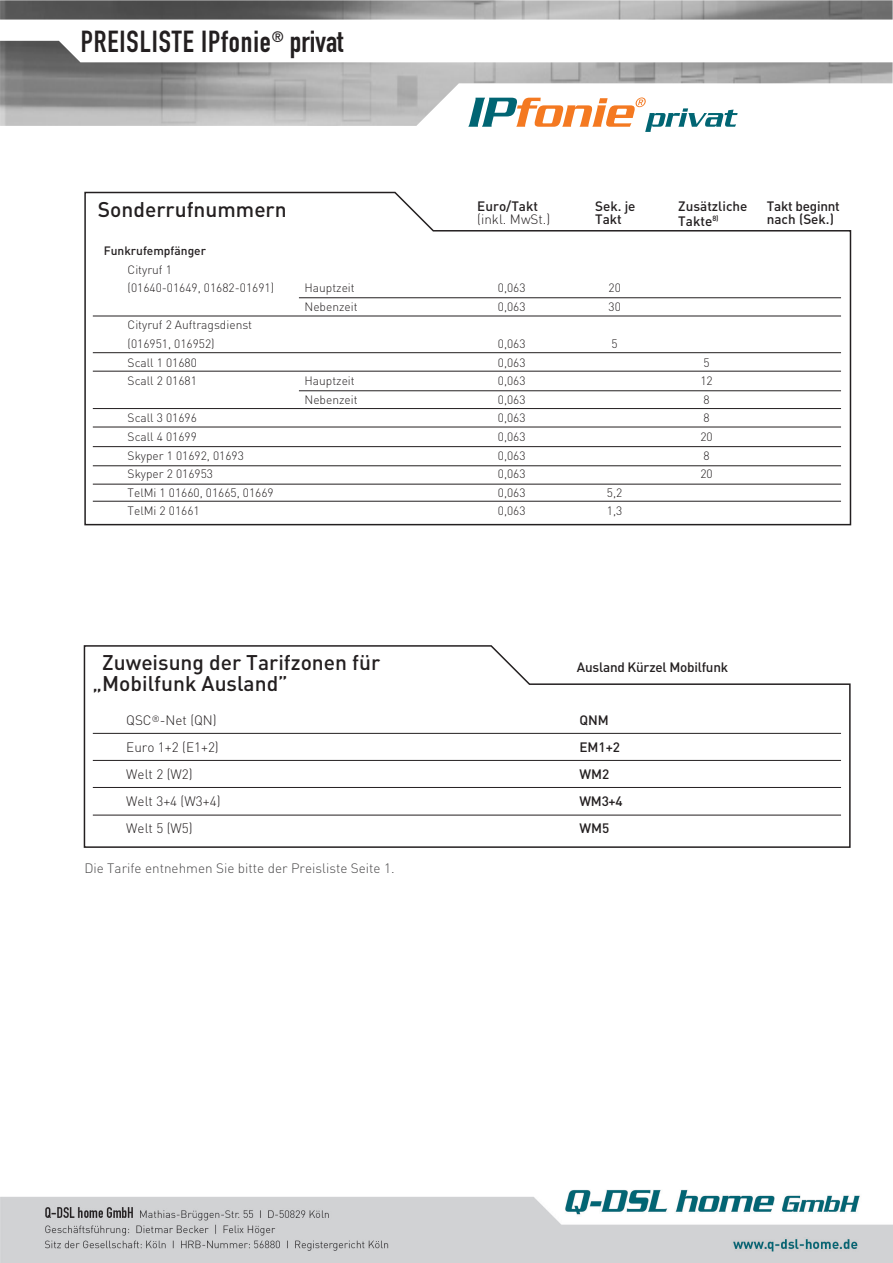
<style>
.page{position:relative;width:893px;height:1263px;background:#fff}
.page>*{position:absolute;margin:0;border:0;box-sizing:border-box;transform-origin:0 0}
.t1{font:30px "DIN Engschrift";letter-spacing:.03em;color:#231f20}
.t2{font:500 21px/21px "DIN";color:#231f20}
.t3{font:500 13.5px/13.5px "DIN";color:#231f20}
.t4{font:300 13.5px/13.5px "DIN";color:#231f20}
.t5{font:300 13.5px "DIN";color:#494849}
.t6{font:300 12px/18.6px "DIN";color:#231f20}
.s1{font-weight:500}
</style>
<div class="page">
<svg style="left:84px;top:191px;width:768px;height:335px"></svg>
<hr style="left:299px;top:297px;width:542px;height:1px;background:#231f20">
<hr style="left:93px;top:316px;width:748px;height:1px;background:#231f20">
<hr style="left:93px;top:352px;width:748px;height:1px;background:#231f20">
<hr style="left:93px;top:371px;width:748px;height:1px;background:#231f20">
<hr style="left:93px;top:408px;width:748px;height:1px;background:#231f20">
<hr style="left:93px;top:427px;width:748px;height:1px;background:#231f20">
<hr style="left:93px;top:446px;width:748px;height:1px;background:#231f20">
<hr style="left:93px;top:465px;width:748px;height:1px;background:#231f20">
<hr style="left:93px;top:484px;width:748px;height:1px;background:#231f20">
<hr style="left:93px;top:501px;width:748px;height:1px;background:#231f20">
<hr style="left:299px;top:390px;width:542px;height:1px;background:#231f20">
<svg style="left:83px;top:645px;width:768px;height:203px"></svg>
<hr style="left:93px;top:733px;width:748px;height:1px;background:#231f20">
<hr style="left:93px;top:760px;width:748px;height:1px;background:#231f20">
<hr style="left:93px;top:787px;width:748px;height:1px;background:#231f20">
<hr style="left:93px;top:815px;width:748px;height:1px;background:#231f20">
<svg style="left:468px;top:126px;width:268px;height:6px"></svg>
<img style="left:0;top:0;width:893px;height:126px">
<img style="left:0;top:1189px;width:893px;height:74px">
<p class="t1" style="left:81px;top:24px;width:264px">PREISLISTE IPfonie<sup>®</sup> privat</p>
<p class="t4" style="left:477px;top:199px;width:75px"><span class="s1">Euro/Takt </span>(inkl. MwSt.)</p>
<p class="t3" style="left:595px;top:199px;width:42px">Sek. je<br>Takt</p>
<p class="t3" style="left:678px;top:198px;width:71px;line-height:15px">Zusätzliche<br>Takte<sup>8)</sup></p>
<p class="t2" style="left:98px;top:198px;width:190px">Sonderrufnummern</p>
<p class="t3" style="left:767px;top:199px;width:75px">Takt beginnt nach (Sek.)</p>
<p class="t6" style="left:128px;top:241px;width:148px;text-indent:-24px"><span class="s1">Funkrufempfänger<br></span>Cityruf 1<br>(01640-01649, 01682-01691)</p>
<p class="t6" style="left:128px;top:316px;width:126px">Cityruf 2 Auftragsdienst (016951, 016952)</p>
<p class="t6" style="left:304px;top:278px;width:52px">Hauptzeit</p>
<p class="t6" style="left:498px;top:278px;width:29px">0,063</p>
<p class="t6" style="left:608px;top:278px;width:14px">20</p>
<p class="t6" style="left:304px;top:297px;width:55px">Nebenzeit</p>
<p class="t6" style="left:498px;top:297px;width:29px">0,063</p>
<p class="t6" style="left:608px;top:297px;width:14px">30</p>
<p class="t6" style="left:498px;top:334px;width:29px">0,063</p>
<p class="t6" style="left:612px;top:334px;width:8px">5</p>
<p class="t6" style="left:128px;top:353px;width:71px">Scall 1 01680</p>
<p class="t6" style="left:498px;top:353px;width:29px">0,063</p>
<p class="t6" style="left:703px;top:353px;width:8px">5</p>
<p class="t6" style="left:128px;top:371px;width:71px">Scall 2 01681</p>
<p class="t6" style="left:304px;top:371px;width:52px">Hauptzeit</p>
<p class="t6" style="left:498px;top:371px;width:29px">0,063</p>
<p class="t6" style="left:700px;top:371px;width:14px">12</p>
<p class="t6" style="left:304px;top:390px;width:55px">Nebenzeit</p>
<p class="t6" style="left:498px;top:390px;width:29px">0,063</p>
<p class="t6" style="left:703px;top:390px;width:8px">8</p>
<p class="t6" style="left:128px;top:409px;width:71px">Scall 3 01696</p>
<p class="t6" style="left:498px;top:409px;width:29px">0,063</p>
<p class="t6" style="left:703px;top:409px;width:8px">8</p>
<p class="t6" style="left:128px;top:427px;width:71px">Scall 4 01699</p>
<p class="t6" style="left:498px;top:427px;width:29px">0,063</p>
<p class="t6" style="left:700px;top:427px;width:14px">20</p>
<p class="t6" style="left:128px;top:446px;width:118px">Skyper 1 01692, 01693</p>
<p class="t6" style="left:498px;top:446px;width:29px">0,063</p>
<p class="t6" style="left:703px;top:446px;width:8px">8</p>
<p class="t6" style="left:128px;top:464px;width:87px">Skyper 2 016953</p>
<p class="t6" style="left:498px;top:464px;width:29px">0,063</p>
<p class="t6" style="left:700px;top:464px;width:14px">20</p>
<p class="t6" style="left:128px;top:483px;width:148px">TelMi 1 01660, 01665, 01669</p>
<p class="t6" style="left:498px;top:483px;width:29px">0,063</p>
<p class="t6" style="left:607px;top:483px;width:17px">5,2</p>
<p class="t6" style="left:128px;top:502px;width:74px">TelMi 2 01661</p>
<p class="t6" style="left:498px;top:502px;width:29px">0,063</p>
<p class="t6" style="left:607px;top:502px;width:17px">1,3</p>
<p class="t2" style="left:93px;top:652px;width:289px;text-indent:10px">Zuweisung der Tarifzonen für „Mobilfunk Ausland”</p>
<p class="t3" style="left:577px;top:660px;width:153px">Ausland Kürzel Mobilfunk</p>
<p class="t4" style="left:126px;top:713px;width:92px">QSC<sup>®</sup>-Net (QN)</p>
<p class="t3" style="left:579px;top:713px;width:31px">QNM</p>
<p class="t4" style="left:126px;top:740px;width:94px">Euro 1+2 (E1+2)</p>
<p class="t3" style="left:579px;top:740px;width:42px">EM1+2</p>
<p class="t4" style="left:126px;top:767px;width:68px">Welt 2 (W2)</p>
<p class="t3" style="left:579px;top:767px;width:31px">WM2</p>
<p class="t4" style="left:126px;top:794px;width:96px">Welt 3+4 (W3+4)</p>
<p class="t3" style="left:579px;top:794px;width:45px">WM3+4</p>
<p class="t4" style="left:126px;top:821px;width:68px">Welt 5 (W5)</p>
<p class="t3" style="left:579px;top:821px;width:31px">WM5</p>
<p class="t5" style="left:84px;top:860px;width:312px">Die Tarife entnehmen Sie bitte der Preisliste Seite 1.</p>
</div>
